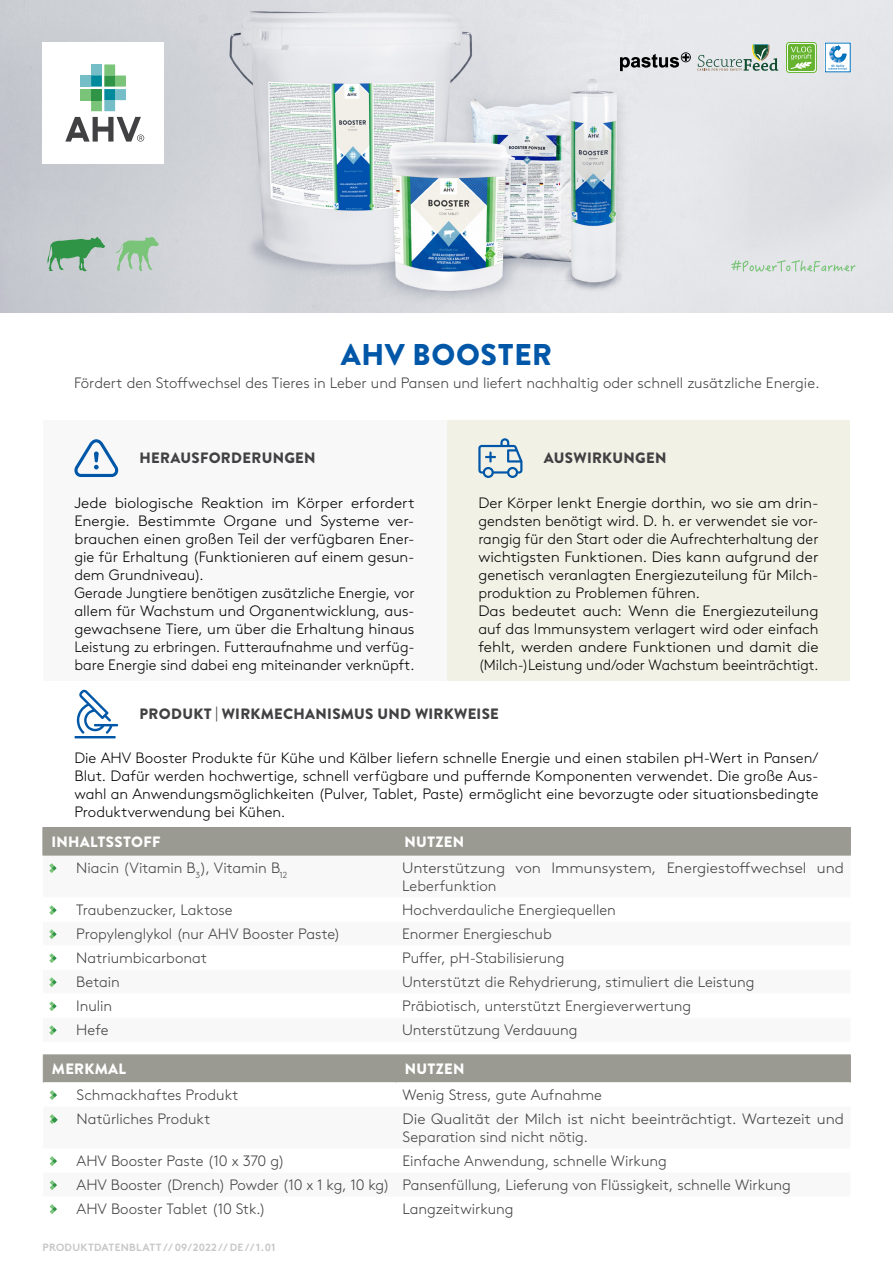
<style>
.page{position:relative;width:893px;height:1263px;background:#fff}
.page>*{position:absolute;margin:0;border:0;box-sizing:border-box;transform-origin:0 0}
.t1{font:900 30px "Brandon Text";letter-spacing:.02em;color:#0057a8}
.t2{font:300 15px/18px "Brown";color:#000;text-align:justify}
.t3{font:300 15px/24px "Brown";color:#414042}
.t4{font:300 15px/18px "Brown";color:#000;scale:1.05 1}
.t5{font:300 15px/18px "Brown";color:#414042;scale:1.05 1}
.t6{font:900 15px "Brandon Text";letter-spacing:.02em;color:#414042}
.t7{font:900 15px "Brandon Text";letter-spacing:.02em;color:#fff}
.t8{font:700 10.5px "Brown";letter-spacing:.025em;color:#c7c8ca}
</style>
<div class="page">
<div style="left:43px;top:827px;width:808px;height:28px;background:#9a9a92"></div>
<hr style="left:43px;top:855px;width:353px;height:1px;background:#9a9a92">
<hr style="left:396px;top:855px;width:455px;height:1px;background:#9a9a92">
<svg style="left:49px;top:863px;width:8px;height:10px"></svg>
<svg style="left:49px;top:905px;width:8px;height:10px"></svg>
<svg style="left:49px;top:929px;width:8px;height:10px"></svg>
<svg style="left:49px;top:953px;width:8px;height:10px"></svg>
<svg style="left:49px;top:977px;width:8px;height:10px"></svg>
<svg style="left:49px;top:1001px;width:8px;height:10px"></svg>
<svg style="left:49px;top:1025px;width:8px;height:10px"></svg>
<svg style="left:43px;top:1082px;width:807px;height:130px"></svg>
<svg style="left:43px;top:1106px;width:807px;height:90px"></svg>
<hr style="left:43px;top:1054px;width:353px;height:1px;background:#9a9a92">
<hr style="left:396px;top:1054px;width:455px;height:1px;background:#9a9a92">
<div style="left:43px;top:1055px;width:808px;height:27px;background:#9a9a92"></div>
<svg style="left:50px;top:1090px;width:7px;height:10px"></svg>
<svg style="left:50px;top:1114px;width:8px;height:10px"></svg>
<svg style="left:50px;top:1156px;width:7px;height:10px"></svg>
<svg style="left:50px;top:1180px;width:7px;height:10px"></svg>
<svg style="left:50px;top:1204px;width:7px;height:10px"></svg>
<svg style="left:74px;top:690px;width:44px;height:48px"></svg>
<div style="left:446px;top:420px;width:404px;height:235px;background:#f2f1e6"></div>
<div style="left:446px;top:497px;width:404px;height:183px;background:#f2f1e6"></div>
<svg style="left:478px;top:438px;width:44px;height:40px"></svg>
<div style="left:43px;top:420px;width:403px;height:235px;background:#f8f8f9"></div>
<div style="left:43px;top:497px;width:403px;height:183px;background:#f8f8f9"></div>
<svg style="left:74px;top:439px;width:45px;height:38px"></svg>
<img style="left:0;top:0;width:893px;height:312px">
<svg style="left:697px;top:44px;width:81px;height:27px;background:#bcc8c2"></svg>
<div style="left:786px;top:43px;width:30px;height:29px;border:1px solid #65b32e;border-radius:3px"></div>
<div style="left:788px;top:44px;width:27px;height:27px;background:#65b32e;border-radius:2px"></div>
<svg style="left:791px;top:47px;width:21px;height:22px"></svg>
<svg style="left:825px;top:43px;width:26px;height:29px"></svg>
<div style="left:43px;top:43px;width:121px;height:121px;background:#fff"></div>
<div style="left:80px;top:76px;width:11px;height:11px;background:#75bec7"></div>
<div style="left:80px;top:89px;width:11px;height:11px;background:#79c478"></div>
<svg style="left:91px;top:64px;width:35px;height:47px"></svg>
<svg style="left:65px;top:117px;width:79px;height:25px"></svg>
<svg style="left:731px;top:260px;width:124px;height:12px"></svg>
<svg style="left:620px;top:52px;width:71px;height:19px"></svg>
<svg style="left:115px;top:237px;width:44px;height:34px"></svg>
<svg style="left:47px;top:237px;width:58px;height:34px;background:#81b190"></svg>
<h1 class="t1" style="left:341px;top:334px;width:213px">AHV BOOSTER</h1>
<p class="t3" style="left:74px;top:369px;width:747px">Fördert den Stoffwechsel des Tieres in Leber und Pansen und liefert nachhaltig oder schnell zusätzliche Energie.</p>
<p class="t6" style="left:140px;top:448px;width:178px">HERAUSFORDERUNGEN</p>
<p class="t4" style="left:74px;top:493px;width:325px">Jede biologische Reaktion im Körper erfordert Energie. Bestimmte Organe und Systeme ver&shy;brauchen einen großen Teil der verfügbaren Ener&shy;gie für Erhaltung (Funktionieren auf einem gesun&shy;dem Grundniveau).<br>Gerade Jungtiere benötigen zusätzliche Energie, vor allem für Wachstum und Organentwicklung, aus&shy;gewachsene Tiere, um über die Erhaltung hinaus Leistung zu erbringen. Futteraufnahme und verfüg&shy;bare Energie sind dabei eng miteinander verknüpft.</p>
<p class="t6" style="left:544px;top:448px;width:124px">AUSWIRKUNGEN</p>
<p class="t2" style="left:478px;top:493px;width:342px;text-align:left">Der Körper lenkt Energie dorthin, wo sie am drin&shy;gendsten benötigt wird. D. h. er verwendet sie vor&shy;rangig für den Start oder die Aufrechterhaltung der wichtigsten Funktionen. Dies kann aufgrund der genetisch veranlagten Energiezuteilung für Milch&shy;produktion zu Problemen führen.<br>Das bedeutet auch: Wenn die Energiezuteilung auf das Immunsystem verlagert wird oder einfach fehlt, werden andere Funktionen und damit die (Milch-)Leistung und/oder Wachstum beeinträchtigt.</p>
<p class="t6" style="left:140px;top:703px;width:361px">PRODUKT | WIRKMECHANISMUS UND WIRKWEISE</p>
<p class="t2" style="left:74px;top:748px;width:746px">Die AHV Booster Produkte für Kühe und Kälber liefern schnelle Energie und einen stabilen pH-Wert in Pansen/ Blut. Dafür werden hochwertige, schnell verfügbare und puffernde Komponenten verwendet. Die große Aus&shy;wahl an Anwendungsmöglichkeiten (Pulver, Tablet, Paste) ermöglicht eine bevorzugte oder situationsbedingte Produktverwendung bei Kühen.</p>
<p class="t7" style="left:52px;top:831px;width:110px">INHALTSSTOFF</p>
<p class="t7" style="left:404px;top:831px;width:61px">NUTZEN</p>
<p class="t3" style="left:76px;top:855px;width:213px">Niacin (Vitamin B<sub>3</sub>), Vitamin B<sub>12</sub></p>
<p class="t5" style="left:402px;top:858px;width:422px">Unterstützung von Immunsystem, Energiestoffwechsel und<br>Leberfunktion</p>
<p class="t3" style="left:76px;top:897px;width:158px">Traubenzucker, Laktose</p>
<p class="t3" style="left:402px;top:897px;width:215px">Hochverdauliche Energiequellen</p>
<p class="t3" style="left:76px;top:921px;width:266px">Propylenglykol (nur AHV Booster Paste)</p>
<p class="t3" style="left:402px;top:921px;width:151px">Enormer Energieschub</p>
<p class="t3" style="left:76px;top:945px;width:132px">Natriumbicarbonat</p>
<p class="t3" style="left:402px;top:945px;width:164px">Puffer, pH-Stabilisierung</p>
<p class="t3" style="left:76px;top:969px;width:45px">Betain</p>
<p class="t3" style="left:402px;top:969px;width:354px">Unterstützt die Rehydrierung, stimuliert die Leistung</p>
<p class="t3" style="left:76px;top:993px;width:37px">Inulin</p>
<p class="t3" style="left:402px;top:993px;width:291px">Präbiotisch, unterstützt Energieverwertung</p>
<p class="t3" style="left:76px;top:1017px;width:34px">Hefe</p>
<p class="t3" style="left:402px;top:1017px;width:177px">Unterstützung Verdauung</p>
<p class="t7" style="left:52px;top:1058px;width:76px">MERKMAL</p>
<p class="t7" style="left:405px;top:1058px;width:61px">NUTZEN</p>
<p class="t3" style="left:77px;top:1082px;width:163px">Schmackhaftes Produkt</p>
<p class="t3" style="left:403px;top:1082px;width:201px">Wenig Stress, gute Aufnahme</p>
<p class="t3" style="left:77px;top:1106px;width:135px">Natürliches Produkt</p>
<p class="t5" style="left:403px;top:1109px;width:422px">Die Qualität der Milch ist nicht beeinträchtigt. Wartezeit und<br>Separation sind nicht nötig.</p>
<p class="t3" style="left:77px;top:1148px;width:210px">AHV Booster Paste (10 x 370 g)</p>
<p class="t3" style="left:77px;top:1148px;width:716px;text-indent:326px">Einfache Anwendung, schnelle Wirkung<br>AHV -Booster -(Drench) -Powder (10 x 1 kg, 10 kg) Pansenfüllung, Lieferung von Flüssigkeit, schnelle Wirkung<br>AHV Booster Tablet (10 Stk.)</p>
<p class="t3" style="left:403px;top:1196px;width:113px">Langzeitwirkung</p>
<p class="t8" style="left:43px;top:1239px;width:234px">PRODUKTDATENBLATT // 09/2022 // DE // 1.01</p>
</div>
